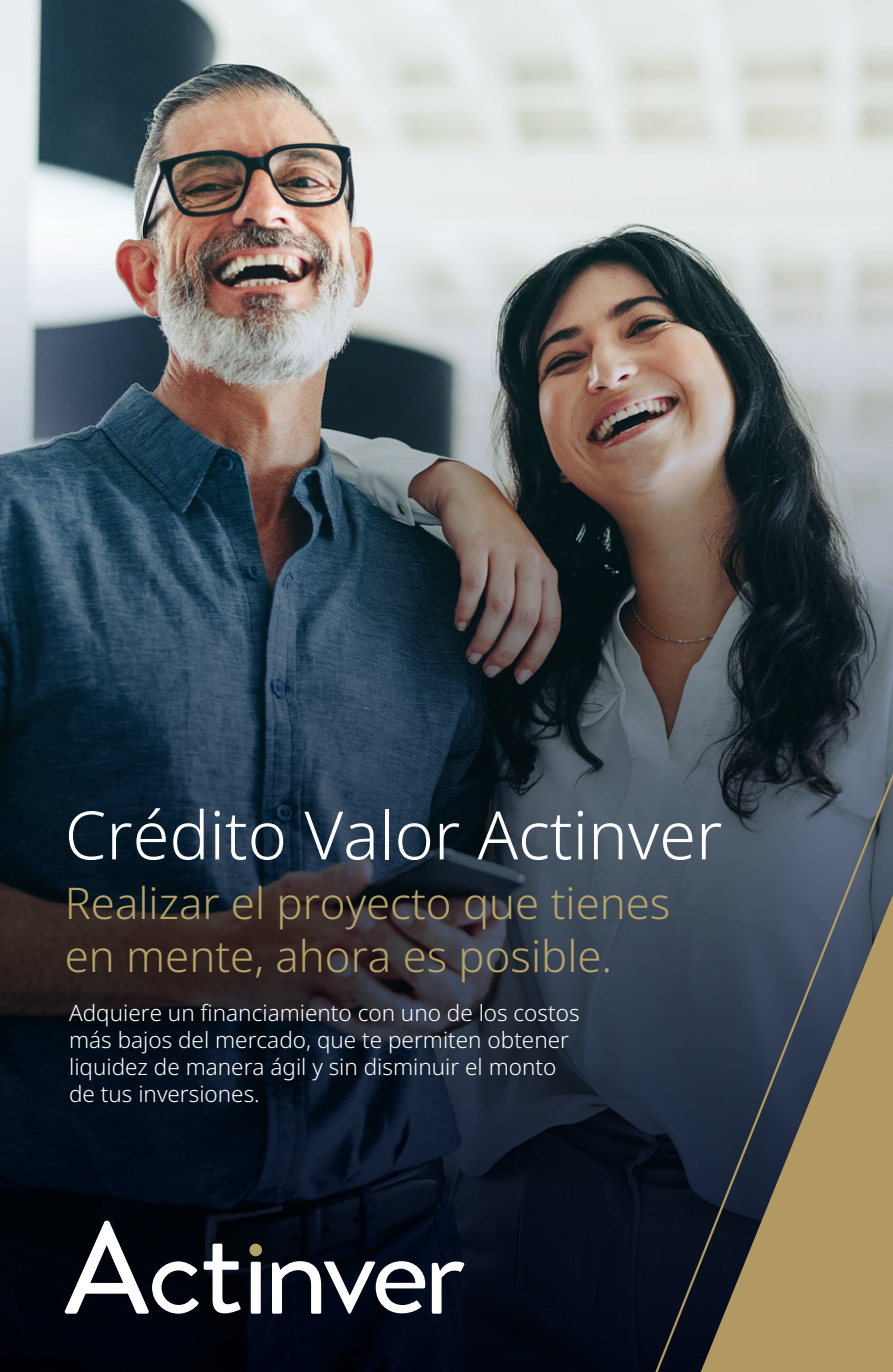
<style>
.page{position:relative;width:893px;height:1372px;background:#fff}
.page>*{position:absolute;margin:0;border:0;box-sizing:border-box;transform-origin:0 0}
.t1{font:300 66.83px "Noto Sans";color:#fff}
.t2{font:300 43.65px/52.4px "Noto Sans";color:#b4a269}
.t3{font:300 22.5px/27px "Noto Sans";color:#fff}
</style>
<div class="page">
<img style="left:0;top:0;width:893px;height:1371px">
<svg style="left:655px;top:773px;width:238px;height:598px;background:#595a54"></svg>
<div style="left:251px;top:1261px;width:10px;height:52px;background:#fff"></div>
<div style="left:250px;top:1243px;width:12px;height:13px;background:#b4a269;border-radius:50%"></div>
<svg style="left:65px;top:1220px;width:176px;height:93px"></svg>
<svg style="left:432px;top:1261px;width:32px;height:52px"></svg>
<svg style="left:272px;top:1261px;width:153px;height:52px"></svg>
<h1 class="t1" style="left:65px;top:797px;width:659px">Crédito Valor Actinver</h1>
<h2 class="t2" style="left:65px;top:878px;width:607px">Realizar el proyecto que tienes en mente, ahora es posible.</h2>
<p class="t3" style="left:69px;top:999px;width:512px">Adquiere un financiamiento con uno de los costos más bajos del mercado, que te permiten obtener liquidez de manera ágil y sin disminuir el monto de tus inversiones.</p>
</div>
